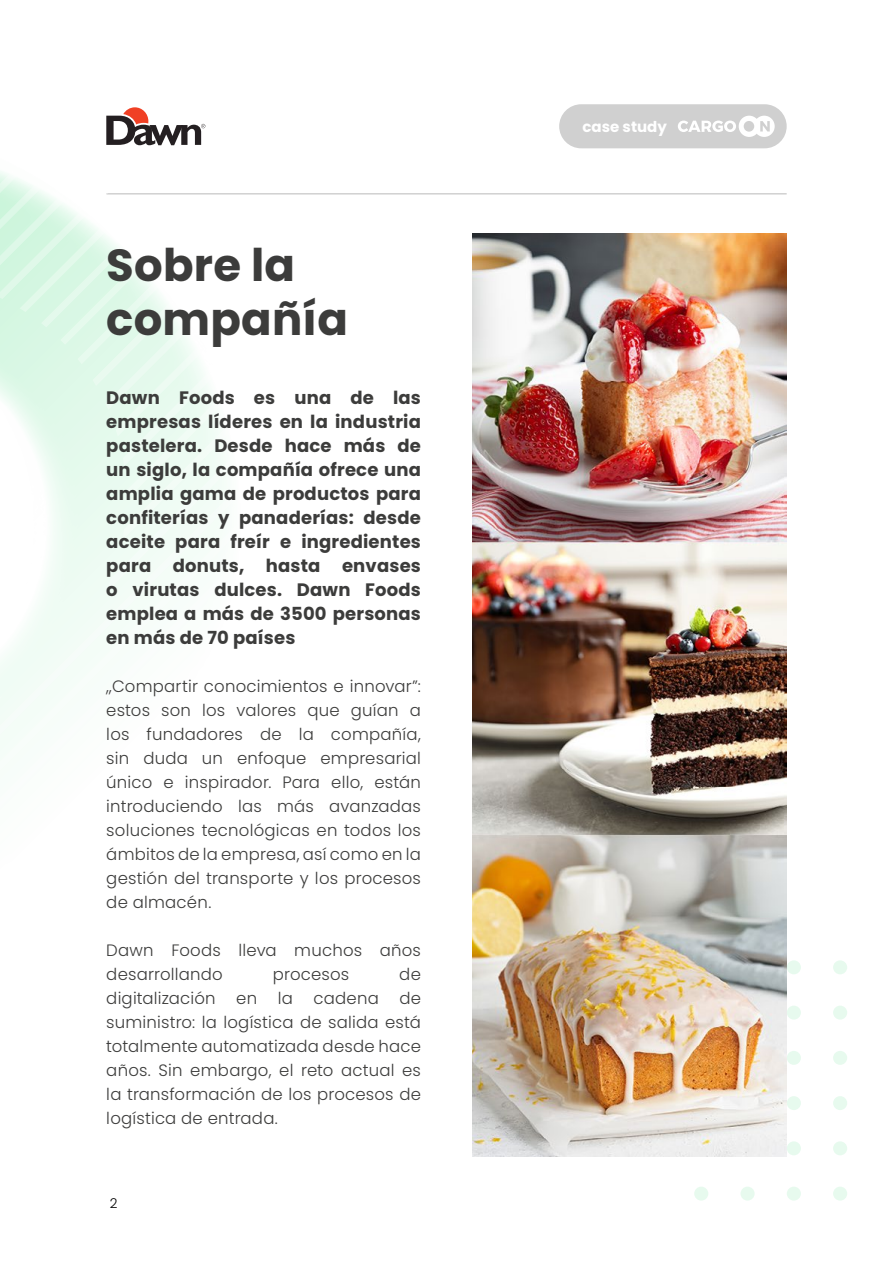
<style>
.page{position:relative;width:893px;height:1263px;background:#fff}
.page>*{position:absolute;margin:0;border:0;box-sizing:border-box;transform-origin:0 0}
.t1{font:700 45px/54px "Poppins";letter-spacing:.005em;color:#3c3c3b}
.t2{font:700 18px/24px "Poppins";letter-spacing:.01em;color:#3c3c3b;text-align:justify}
.t3{font:300 16.5px/24px "Poppins";letter-spacing:.015em;color:#3c3c3b;text-align:justify}
.t4{font:700 15px "Poppins";color:#fff}
.t5{font:300 13.5px "Poppins";color:#000}
</style>
<div class="page">
<div style="left:559px;top:104px;width:228px;height:44px;background:#d0d0d0;border-radius:22px"></div>
<svg style="left:678px;top:116px;width:97px;height:21px"></svg>
<hr style="left:106px;top:193px;width:681px;height:2px;background:#d0d0d0">
<div style="left:787px;top:960px;width:14px;height:14px;background:#e7faee;border-radius:50%"></div>
<div style="left:833px;top:960px;width:14px;height:14px;background:#e7faee;border-radius:50%"></div>
<div style="left:787px;top:1005px;width:14px;height:14px;background:#e7faee;border-radius:50%"></div>
<div style="left:833px;top:1005px;width:14px;height:14px;background:#e7faee;border-radius:50%"></div>
<div style="left:787px;top:1051px;width:14px;height:14px;background:#e7faee;border-radius:50%"></div>
<div style="left:833px;top:1051px;width:14px;height:14px;background:#e7faee;border-radius:50%"></div>
<div style="left:787px;top:1096px;width:14px;height:14px;background:#e7faee;border-radius:50%"></div>
<div style="left:833px;top:1096px;width:14px;height:14px;background:#e7faee;border-radius:50%"></div>
<div style="left:787px;top:1141px;width:14px;height:14px;background:#e7faee;border-radius:50%"></div>
<div style="left:833px;top:1141px;width:14px;height:14px;background:#e7faee;border-radius:50%"></div>
<div style="left:694px;top:1186px;width:14px;height:14px;background:#e7faee;border-radius:50%"></div>
<div style="left:740px;top:1186px;width:15px;height:14px;background:#e7faee;border-radius:50%"></div>
<div style="left:787px;top:1186px;width:14px;height:14px;background:#e7faee;border-radius:50%"></div>
<div style="left:833px;top:1186px;width:14px;height:14px;background:#e7faee;border-radius:50%"></div>
<svg style="left:0;top:183px;width:150px;height:18px"></svg>
<svg style="left:0;top:201px;width:80px;height:18px"></svg>
<svg style="left:0;top:219px;width:106px;height:18px"></svg>
<svg style="left:0;top:237px;width:125px;height:18px;background:#dcf7e6"></svg>
<svg style="left:0;top:255px;width:142px;height:18px;background:#dcf7e6"></svg>
<svg style="left:0;top:273px;width:153px;height:18px;background:#dcf7e6"></svg>
<svg style="left:0;top:291px;width:166px;height:18px;background:#ddf8e7"></svg>
<svg style="left:0;top:309px;width:180px;height:18px;background:#def8e8"></svg>
<svg style="left:0;top:327px;width:190px;height:18px;background:#dff8e9"></svg>
<svg style="left:0;top:345px;width:198px;height:18px;background:#e0f8e9"></svg>
<svg style="left:0;top:363px;width:204px;height:18px;background:#e1f8ea"></svg>
<svg style="left:0;top:381px;width:212px;height:18px;background:#e4f9ec"></svg>
<svg style="left:4px;top:399px;width:212px;height:19px;fill:#e5faed"></svg>
<svg style="left:19px;top:418px;width:201px;height:18px;fill:#e7faee"></svg>
<svg style="left:30px;top:436px;width:193px;height:18px;fill:#e9faf0"></svg>
<svg style="left:39px;top:454px;width:185px;height:18px;fill:#eafbf0"></svg>
<div style="left:45px;top:472px;width:179px;height:18px;background:#ecfbf2"></div>
<svg style="left:0;top:490px;width:224px;height:261px"></svg>
<svg style="left:106px;top:107px;width:99px;height:38px"></svg>
<img style="left:472px;top:234px;width:315px;height:923px">
<h1 class="t1" style="left:106px;top:239px;width:243px">Sobre la compañía</h1>
<p class="t2" style="left:106px;top:386px;width:316px">Dawn Foods es una de las empresas líderes en la industria pastelera. Desde hace más de un siglo, la compañía ofrece una amplia gama de productos para confiterías y panaderías: desde aceite para freír e ingredientes para donuts, hasta envases o virutas dulces. Dawn Foods emplea a más de 3500 personas en más de 70 países</p>
<p class="t3" style="left:106px;top:674px;width:316px">„Compartir conocimientos e innovar”: estos son los valores que guían a los fundadores de la compañía, sin duda un enfoque empresarial único e inspirador. Para ello, están introduciendo las más avanzadas soluciones tecnológicas en todos los ámbitos de la empresa, así como en la gestión del transporte y los procesos de almacén.</p>
<p class="t3" style="left:106px;top:938px;width:316px">Dawn Foods lleva muchos años desarrollando</p>
<p class="t3" style="left:106px;top:962px;width:316px;text-indent:293px">de digitalización en la cadena de suministro: la logística de salida está totalmente automatizada desde hace años. Sin embargo, el reto actual es la transformación de los procesos de logística de entrada.</p>
<p class="t3" style="left:273px;top:962px;width:78px">procesos</p>
<p class="t5" style="left:110px;top:1195px;width:9px">2</p>
<p class="t4" style="left:583px;top:118px;width:86px">case study</p>
</div>
